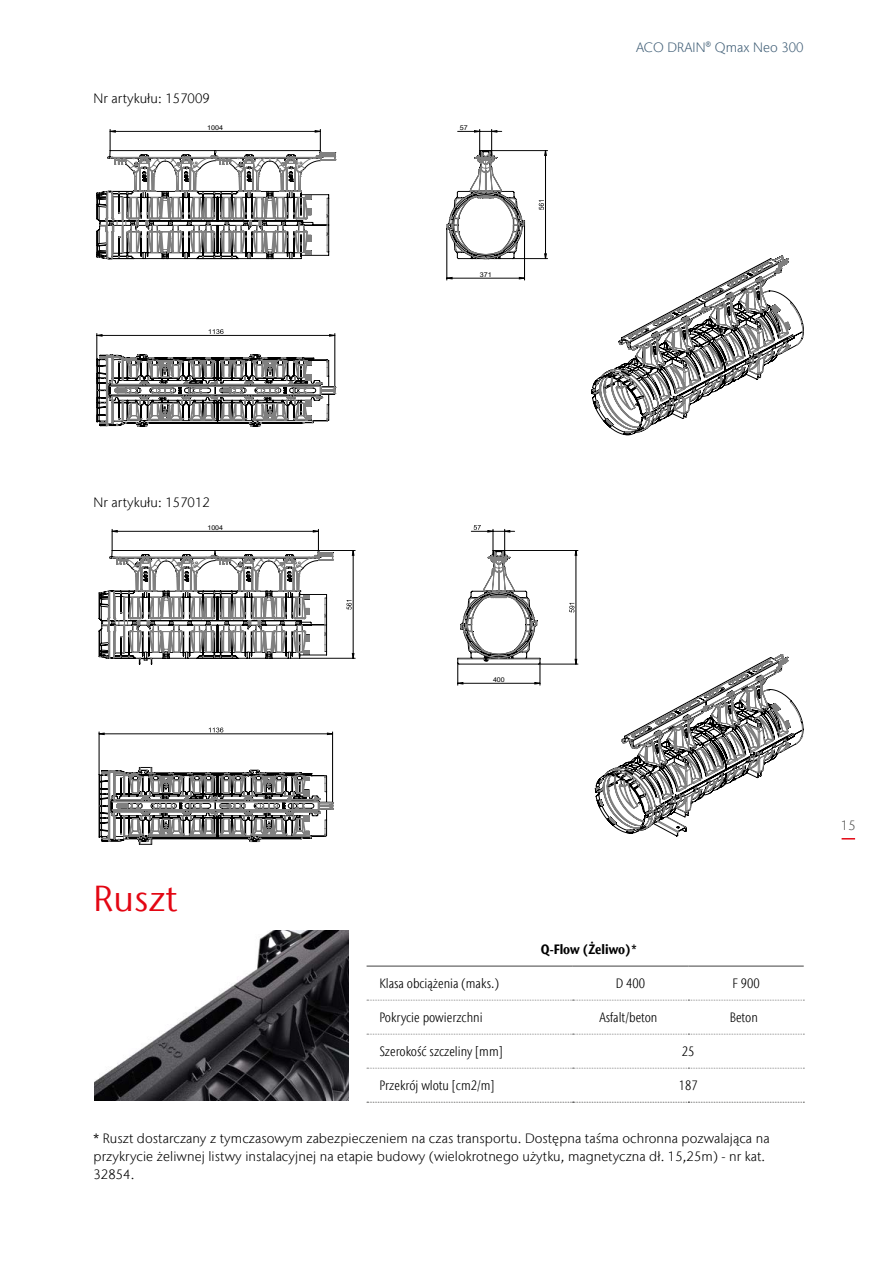
<style>
.page{position:relative;width:893px;height:1263px;background:#fff}
.page>*{position:absolute;margin:0;border:0;box-sizing:border-box;transform-origin:0 0}
.t1{font:36px "Stone Sans IIITC Com";letter-spacing:.005em;color:#e30613}
.t2{font:300 13.5px/17.9px "Stone Sans IIITC Com";letter-spacing:.005em;color:#000}
.t3{font:300 condensed 13.5px "Stone Sans IIITC Com";color:#000}
.t4{font:300 13.5px "Stone Sans IIITC Com";letter-spacing:.005em;color:#415f77}
.t5{font:700 condensed 13.5px "Stone Sans IIITC Com";color:#000}
.t6{font:300 13.5px "Stone Sans IIITC Com";color:#575756}
.t7{font:6.6px "Arial";color:#000;scale:1.09 1}
.t8{font:6.6px "Arial";color:#000;scale:1.07 1}
</style>
<div class="page">
<svg style="left:367px;top:1102px;width:437px;height:1px"></svg>
<svg style="left:367px;top:999px;width:437px;height:36px"></svg>
<svg style="left:367px;top:1068px;width:437px;height:1px"></svg>
<hr style="left:367px;top:965px;width:206px;height:2px;background:#575756">
<hr style="left:573px;top:965px;width:115px;height:2px;background:#575756">
<hr style="left:688px;top:965px;width:116px;height:2px;background:#575756">
<img style="left:95px;top:930px;width:253px;height:170px">
<hr style="left:99px;top:732px;width:1px;height:43px;background:#000">
<hr style="left:332px;top:732px;width:1px;height:74px;background:#000">
<hr style="left:539px;top:664px;width:39px;height:1px;background:#000">
<hr style="left:505px;top:550px;width:73px;height:1px;background:#000">
<hr style="left:318px;top:550px;width:37px;height:1px;background:#000">
<hr style="left:300px;top:658px;width:55px;height:1px;background:#000">
<svg style="left:99px;top:727px;width:234px;height:8px"></svg>
<svg style="left:569px;top:551px;width:8px;height:113px"></svg>
<svg style="left:346px;top:551px;width:8px;height:108px"></svg>
<svg style="left:98px;top:529px;width:236px;height:136px"></svg>
<svg style="left:457px;top:525px;width:84px;height:160px"></svg>
<svg style="left:98px;top:767px;width:236px;height:78px"></svg>
<svg style="left:594px;top:654px;width:210px;height:183px"></svg>
<hr style="left:447px;top:229px;width:1px;height:51px;background:#000">
<hr style="left:524px;top:221px;width:1px;height:59px;background:#000">
<hr style="left:492px;top:150px;width:56px;height:1px;background:#000">
<hr style="left:513px;top:258px;width:35px;height:1px;background:#000">
<svg style="left:539px;top:150px;width:8px;height:109px"></svg>
<svg style="left:96px;top:129px;width:240px;height:131px"></svg>
<svg style="left:446px;top:129px;width:79px;height:150px"></svg>
<svg style="left:96px;top:329px;width:240px;height:98px"></svg>
<svg style="left:591px;top:255px;width:213px;height:180px"></svg>
<svg style="left:842px;top:838px;width:13px;height:1px"></svg>
<p class="t2" style="left:94px;top:89px;width:118px">Nr artykułu: 157009</p>
<p class="t7" style="left:207px;top:123px;width:16px">1004</p>
<p class="t7" style="left:460px;top:123px;width:9px">57</p>
<p class="t7" style="left:480px;top:270px;width:13px">371</p>
<p class="t4" style="left:636px;top:38px;width:169px">ACO DRAIN® Qmax Neo 300</p>
<p class="t2" style="left:94px;top:493px;width:118px">Nr artykułu: 157012</p>
<p class="t8" style="left:207px;top:523px;width:16px">1004</p>
<h1 class="t1" style="left:94px;top:876px;width:86px">Ruszt</h1>
<p class="t8" style="left:493px;top:675px;width:13px">400</p>
<p class="t5" style="left:541px;top:940px;width:98px">Q-Flow (Żeliwo)*</p>
<p class="t3" style="left:379px;top:975px;width:121px">Klasa obciążenia (maks.)</p>
<p class="t3" style="left:616px;top:975px;width:31px">D 400</p>
<p class="t3" style="left:732px;top:975px;width:29px">F 900</p>
<p class="t3" style="left:379px;top:1009px;width:105px">Pokrycie powierzchni</p>
<p class="t3" style="left:599px;top:1009px;width:60px">Asfalt/beton</p>
<p class="t3" style="left:730px;top:1009px;width:30px">Beton</p>
<p class="t3" style="left:379px;top:1043px;width:125px">Szerokość szczeliny [mm]</p>
<p class="t3" style="left:682px;top:1043px;width:14px">25</p>
<p class="t3" style="left:379px;top:1077px;width:117px">Przekrój wlotu [cm2/m]</p>
<p class="t3" style="left:679px;top:1077px;width:20px">187</p>
<p class="t2" style="left:94px;top:1129px;width:677px">* Ruszt dostarczany z tymczasowym zabezpieczeniem na czas transportu. Dostępna taśma ochronna pozwalająca na przykrycie żeliwnej listwy instalacyjnej na etapie budowy (wielokrotnego użytku, magnetyczna dł. 15,25m) - nr kat.<br>32854.</p>
<p class="t6" style="left:841px;top:816px;width:16px">15</p>
</div>
